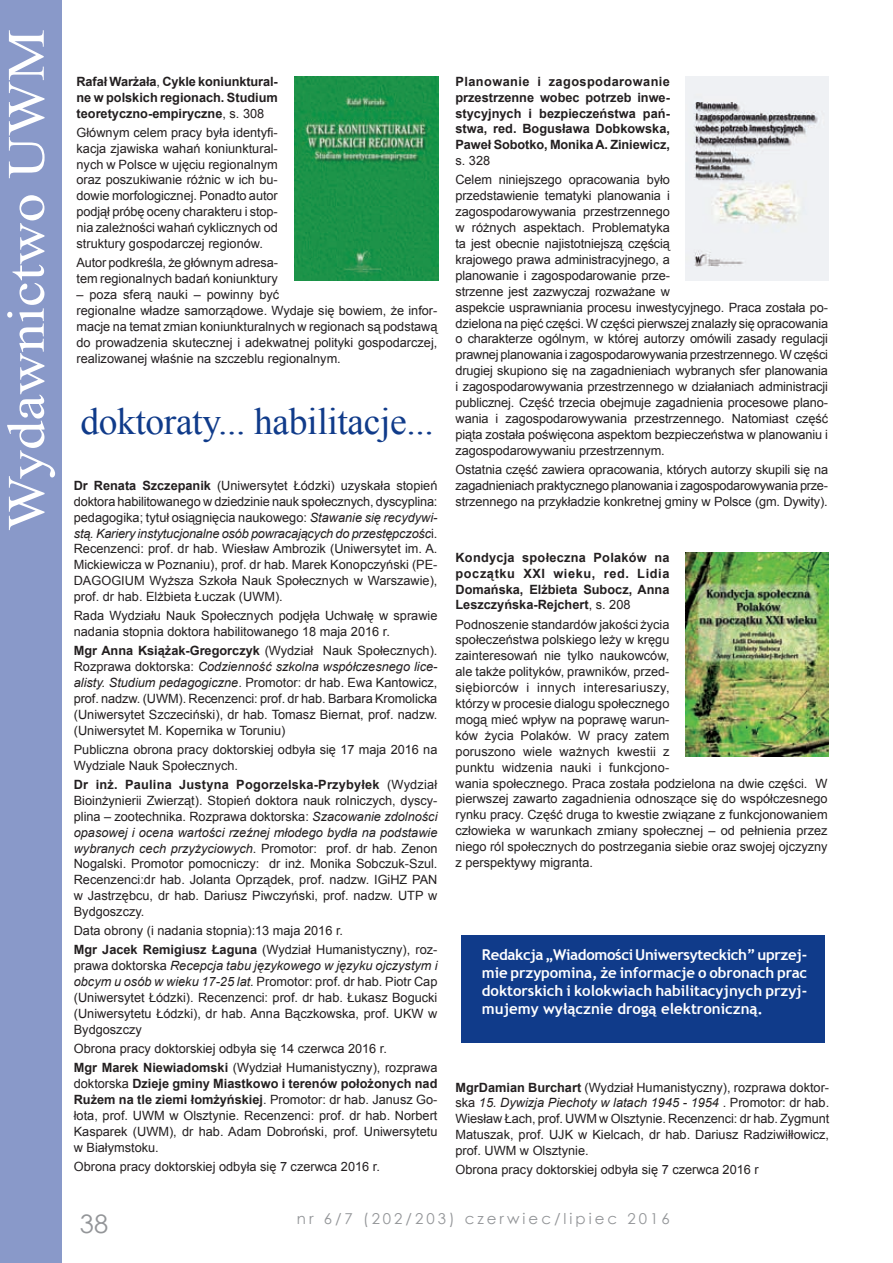
<style>
.page{position:relative;width:893px;height:1263px;background:#fff}
.page>*{position:absolute;margin:0;border:0;box-sizing:border-box;transform-origin:0 0}
.t1{font:52.65px "Times New Roman";color:#fff;scale:1.11 1}
.t2{font:37.5px "Times New Roman";letter-spacing:-.01em;color:#103b8a}
.t3{font:25.5px "Century Gothic";color:#939598}
.t4{font:700 15px/18px "Trebuchet MS";color:#fff;text-align:justify}
.t5{font:15px "Century Gothic";letter-spacing:.2em;color:#939598}
.t6{font:12.75px/15.9px "Arial";color:#231f20}
.t7{font:700 12.75px/15.9px "Arial";color:#231f20;text-align:justify}
.s1{font-weight:400}
.s2{font-weight:700}
.s3{font-style:italic}
</style>
<div class="page">
<div style="left:0;top:0;width:62px;height:1263px;background:#8999c9"></div>
<img style="left:294px;top:77px;width:145px;height:204px">
<img style="left:686px;top:77px;width:142px;height:204px">
<div style="left:461px;top:935px;width:364px;height:108px;background:#103b8a"></div>
<img style="left:685px;top:552px;width:143px;height:204px">
<h1 class="t1" style="left:-9px;top:531px;width:454px;rotate:-90deg">Wydawnictwo UWM</h1>
<p class="t7" style="left:77px;top:74px;width:203px">Rafał Warżała<span class="s1">,</span> Cykle koniunktural&shy;ne w polskich regionach. Studium teoretyczno-empiryczne<span class="s1">, s. 308</span></p>
<p class="t6" style="left:77px;top:124px;width:203px;text-align:justify">Głównym celem pracy była identyfi&shy;kacja zjawiska wahań koniunktural&shy;nych w Polsce w ujęciu regionalnym oraz poszukiwanie różnic w ich bu&shy;dowie morfologicznej. Ponadto autor podjął próbę oceny charakteru i stop&shy;nia zależności wahań cyklicznych od struktury gospodarczej regionów.</p>
<p class="t6" style="left:77px;top:255px;width:203px">Autor podkreśla, że głównym adresa&shy;tem regionalnych badań koniunktury</p>
<p class="t6" style="left:77px;top:287px;width:362px">– poza sferą nauki – powinny być<br>regionalne władze samorządowe. Wydaje się bowiem, że infor&shy;macje na temat zmian koniunkturalnych w regionach są podstawą do prowadzenia skutecznej i adekwatnej polityki gospodarczej, realizowanej właśnie na szczeblu regionalnym.</p>
<h2 class="t2" style="left:80px;top:396px;width:355px">doktoraty... habilitacje...</h2>
<p class="t6" style="left:74px;top:477px;width:365px;text-align:justify"><span class="s2">Dr Renata Szczepanik</span> (Uniwersytet Łódzki) uzyskała stopień doktora habilitowanego w dziedzinie nauk społecznych, dyscyplina: pedagogika; tytuł osiągnięcia naukowego: <span class="s3">Stawanie się recydywi&shy;stą. Kariery instytucjonalne osób powracających do przestępczośc</span>i.<br>Recenzenci: prof. dr hab. Wiesław Ambrozik (Uniwersytet im. A.<br>Mickiewicza w Poznaniu), prof. dr hab. Marek Konopczyński (PE-DAGOGIUM Wyższa Szkoła Nauk Społecznych w Warszawie), prof. dr hab. Elżbieta Łuczak (UWM).</p>
<p class="t6" style="left:74px;top:608px;width:365px">Rada Wydziału Nauk Społecznych podjęła Uchwałę w sprawie nadania stopnia doktora habilitowanego 18 maja 2016 r.</p>
<p class="t6" style="left:74px;top:643px;width:365px;text-align:justify"><span class="s2">Mgr Anna Książak-Gregorczyk</span> (Wydział Nauk Społecznych).<br>Rozprawa doktorska: <span class="s3">Codzienność szkolna współczesnego lice&shy;alisty. Studium pedagogiczne</span>. Promotor: dr hab. Ewa Kantowicz, prof. nadzw. (UWM). Recenzenci: prof. dr hab. Barbara Kromolicka (Uniwersytet Szczeciński), dr hab. Tomasz Biernat, prof. nadzw. (Uniwersytet M. Kopernika w Toruniu)</p>
<p class="t6" style="left:74px;top:742px;width:365px">Publiczna obrona pracy doktorskiej odbyła się 17 maja 2016 na<br>Wydziale Nauk Społecznych.</p>
<p class="t6" style="left:74px;top:777px;width:365px;text-align:justify"><span class="s2">Dr inż. Paulina Justyna Pogorzelska-Przybyłek</span> (Wydział Bioinżynierii Zwierząt). Stopień doktora nauk rolniczych, dyscy&shy;plina – zootechnika. Rozprawa doktorska: <span class="s3">Szacowanie zdolności opasowej i ocena wartości rzeźnej młodego bydła na podstawie wybranych cech przyżyciowych</span>. Promotor: prof. dr hab. Zenon Nogalski. Promotor pomocniczy: dr inż. Monika Sobczuk-Szul.<br>Recenzenci:dr hab. Jolanta Oprządek, prof. nadzw. IGiHZ PAN w Jastrzębcu, dr hab. Dariusz Piwczyński, prof. nadzw. UTP w Bydgoszczy.</p>
<p class="t6" style="left:74px;top:921px;width:365px;line-height:19.2px">Data obrony (i nadania stopnia):13 maja 2016 r.<br><span class="s2">Mgr Jacek Remigiusz Łaguna</span> (Wydział Humanistyczny), roz-</p>
<p class="t6" style="left:74px;top:958px;width:365px;text-align:justify">prawa doktorska <span class="s3">Recepcja tabu językowego w języku ojczystym i obcym u osób w wieku 17-25 lat</span>. Promotor: prof. dr hab. Piotr Cap (Uniwersytet Łódzki). Recenzenci: prof. dr hab. Łukasz Bogucki (Uniwersytetu Łódzki), dr hab. Anna Bączkowska, prof. UKW w Bydgoszczy</p>
<p class="t6" style="left:74px;top:1039px;width:365px;line-height:19.2px">Obrona pracy doktorskiej odbyła się 14 czerwca 2016 r.<br><span class="s2">Mgr Marek Niewiadomski</span> (Wydział Humanistyczny), rozprawa</p>
<p class="t6" style="left:74px;top:1076px;width:365px;text-align:justify">doktorska <span class="s2">Dzieje gminy Miastkowo i terenów położonych nad Rużem na tle ziemi łomżyńskiej</span>. Promotor: dr hab. Janusz Go&shy;łota, prof. UWM w Olsztynie. Recenzenci: prof. dr hab. Norbert Kasparek (UWM), dr hab. Adam Dobroński, prof. Uniwersytetu w Białymstoku.</p>
<p class="t6" style="left:74px;top:1158px;width:308px">Obrona pracy doktorskiej odbyła się 7 czerwca 2016 r.</p>
<p class="t7" style="left:455px;top:74px;width:216px">Planowanie i zagospodarowanie przestrzenne wobec potrzeb inwe&shy;stycyjnych i bezpieczeństwa pań&shy;stwa, red. Bogusława Dobkowska, Paweł Sobotko, Monika A. Ziniewicz,</p>
<p class="t6" style="left:455px;top:151px;width:216px;line-height:19.2px">s. 328<br>Celem niniejszego opracowania było</p>
<p class="t6" style="left:455px;top:188px;width:374px">przedstawienie tematyki planowania i<br>zagospodarowywania przestrzennego<br>w różnych aspektach. Problematyka<br>ta jest obecnie najistotniejszą częścią<br>krajowego prawa administracyjnego, a<br>planowanie i zagospodarowanie prze-<br>strzenne jest zazwyczaj rozważane w<br>aspekcie usprawniania procesu inwestycyjnego. Praca została po&shy;dzielona na pięć części. W części pierwszej znalazły się opracowania o charakterze ogólnym, w której autorzy omówili zasady regulacji prawnej planowania i zagospodarowywania przestrzennego. W części drugiej skupiono się na zagadnieniach wybranych sfer planowania i zagospodarowywania przestrzennego w działaniach administracji publicznej. Część trzecia obejmuje zagadnienia procesowe plano&shy;wania i zagospodarowywania przestrzennego. Natomiast część piąta została poświęcona aspektom bezpieczeństwa w planowaniu i zagospodarowywaniu przestrzennym.</p>
<p class="t6" style="left:455px;top:462px;width:374px;text-align:justify">Ostatnia część zawiera opracowania, których autorzy skupili się na zagadnieniach praktycznego planowania i zagospodarowywania prze&shy;strzennego na przykładzie konkretnej gminy w Polsce (gm. Dywity).</p>
<p class="t7" style="left:455px;top:550px;width:216px">Kondycja społeczna Polaków na początku XXI wieku, red. Lidia Domańska, Elżbieta Subocz, Anna Leszczyńska-Rejchert<span class="s1">, s. 208</span></p>
<p class="t6" style="left:455px;top:616px;width:374px">Podnoszenie standardów jakości życia<br>społeczeństwa polskiego leży w kręgu<br>zainteresowań nie tylko naukowców,<br>ale także polityków, prawników, przed-<br>siębiorców i innych interesariuszy,<br>którzy w procesie dialogu społecznego<br>mogą mieć wpływ na poprawę warun-<br>ków życia Polaków. W pracy zatem<br>poruszono wiele ważnych kwestii z<br>punktu widzenia nauki i funkcjono-<br>wania społecznego. Praca została podzielona na dwie części. W pierwszej zawarto zagadnienia odnoszące się do współczesnego rynku pracy. Część druga to kwestie związane z funkcjonowaniem człowieka w warunkach zmiany społecznej – od pełnienia przez niego ról społecznych do postrzegania siebie oraz swojej ojczyzny z perspektywy migranta.</p>
<p class="t4" style="left:482px;top:946px;width:327px">Redakcja „Wiadomości Uniwersyteckich” uprzej&shy;mie przypomina, że informacje o obronach prac doktorskich i kolokwiach habilitacyjnych przyj&shy;mujemy wyłącznie drogą elektroniczną.</p>
<p class="t6" style="left:455px;top:1079px;width:375px;text-align:justify"><span class="s2">MgrDamian Burchart</span> (Wydział Humanistyczny), rozprawa doktor&shy;ska <span class="s3">15. Dywizja Piechoty w latach 1945 - 1954</span> . Promotor: dr hab.<br>Wiesław Łach, prof. UWM w Olsztynie. Recenzenci: dr hab. Zygmunt Matuszak, prof. UJK w Kielcach, dr hab. Dariusz Radziwiłłowicz, prof. UWM w Olsztynie.</p>
<p class="t6" style="left:455px;top:1162px;width:305px">Obrona pracy doktorskiej odbyła się 7 czerwca 2016 r</p>
<h3 class="t3" style="left:80px;top:1206px;width:30px">38</h3>
<p class="t5" style="left:297px;top:1208px;width:374px">nr 6/7 (202/203) czerwiec/lipiec 2016</p>
</div>
